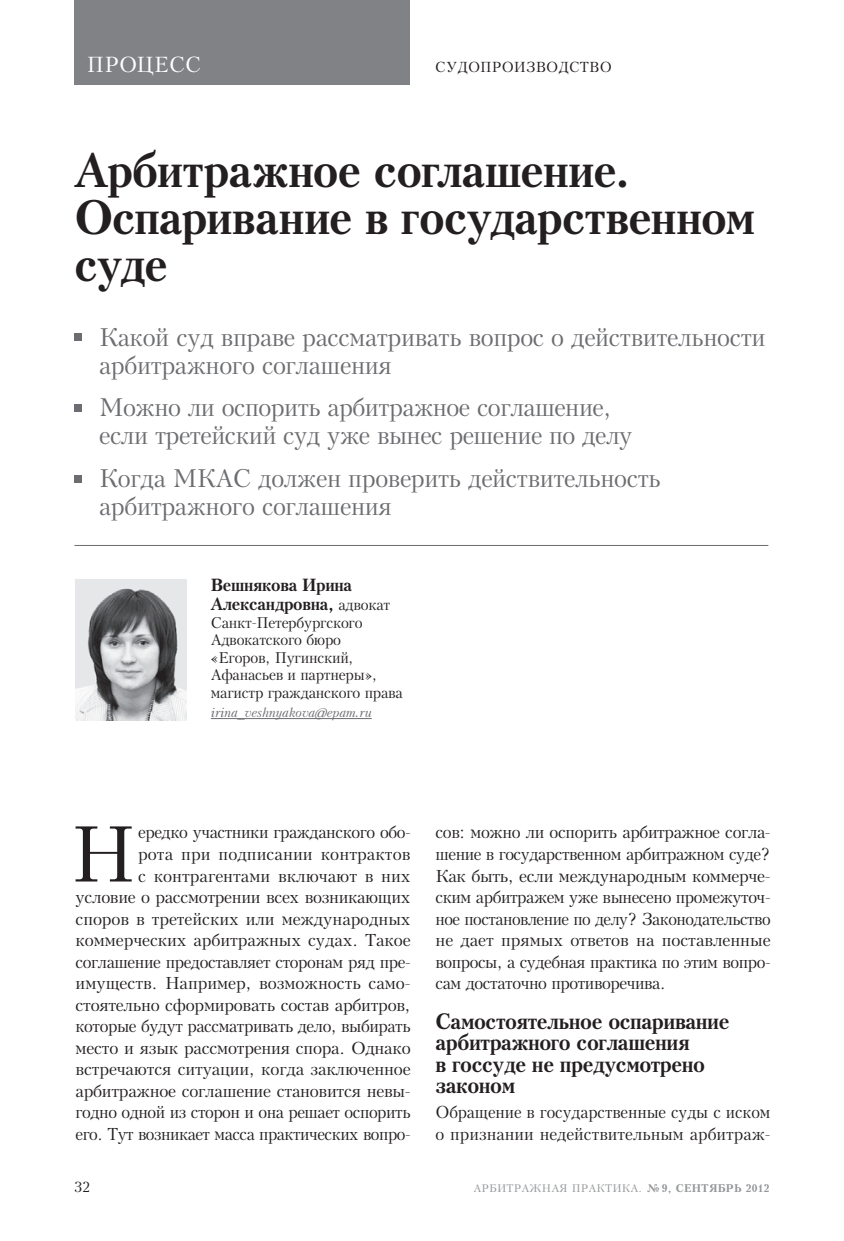
<style>
.page{position:relative;width:844px;height:1241px;background:#fff}
.page>*{position:absolute;margin:0;border:0;box-sizing:border-box;transform-origin:0 0}
.t1{font:76.12px "Kudrashov";color:#231f20}
.t2{font:700 45.5px/47.2px "Kudrashov";letter-spacing:-.02em;color:#231f20}
.t3{font:24.5px/28px "Kudrashov";letter-spacing:-.015em;color:#6c6d70}
.t4{font:700 21px/21.5px "Kudrashov";letter-spacing:-.02em;color:#231f20}
.t5{font:21px "Kudrashov";letter-spacing:.015em;color:#fff}
.t6{font:16.62px/21.5px "Kudrashov";letter-spacing:-.02em;color:#231f20;text-align:right}
.t7{font:16.62px/21.5px "Kudrashov";color:#231f20;scale:.95 1}
.t8{font:700 16.62px/19.2px "Kudrashov";letter-spacing:-.015em;color:#231f20}
.t9{font:14.88px/17.5px "Kudrashov";letter-spacing:-.015em;color:#231f20}
.t10{font:14px "Kudrashov";letter-spacing:.02em;color:#231f20}
.t11{font:italic 12.25px "Kudrashov";letter-spacing:-.015em;color:#6c6d70}
.t12{font:10.5px "Kudrashov";letter-spacing:.02em;color:#939598}
.s1{font-weight:400;font-size:14.88px}
.s2{font-weight:700}
</style>
<div class="page">
<div style="left:74px;top:0;width:336px;height:84px;background:#808285"></div>
<hr style="left:74px;top:545px;width:694px;height:1px;background:#6c6d70">
<div style="left:74px;top:333px;width:8px;height:7px;background:#6c6d70"></div>
<div style="left:74px;top:404px;width:8px;height:7px;background:#6c6d70"></div>
<div style="left:74px;top:475px;width:8px;height:7px;background:#6c6d70"></div>
<hr style="left:211px;top:718px;width:160px;height:1px;background:#6c6d70">
<img style="left:76px;top:580px;width:110px;height:140px">
<p class="t5" style="left:87px;top:55px;width:115px">ПРОЦЕСС</p>
<p class="t10" style="left:435px;top:61px;width:178px">СУДОПРОИЗВОДСТВО</p>
<h2 class="t2" style="left:74px;top:149px;width:682px">Арбитражное соглашение.<br>Оспаривание в государственном суде</h2>
<h3 class="t3" style="left:99px;top:324px;width:667px">Какой суд вправе рассматривать вопрос о действительности арбитражного соглашения</h3>
<h3 class="t3" style="left:99px;top:395px;width:534px">Можно ли оспорить арбитражное соглашение, если третейский суд уже вынес решение по делу</h3>
<h3 class="t3" style="left:99px;top:466px;width:562px">Когда МКАС должен проверить действительность арбитражного соглашения</h3>
<p class="t8" style="left:211px;top:576px;width:181px">Вешнякова Ирина<br>Александровна, <span class="s1">адвокат</span></p>
<p class="t9" style="left:211px;top:614px;width:193px">Санкт-Петербургского<br>Адвокатского бюро «Егоров, Пугинский,<br>Афанасьев и партнеры», магистр гражданского права</p>
<p class="t11" style="left:211px;top:707px;width:162px">irina_veshnyakova@epam.ru</p>
<p class="t6" style="left:76px;top:822px;width:336px">ередко участники гражданского обо-<br>рота при подписании контрактов<br>с контрагентами включают в них условие о рассмотрении всех возникающих споров в третейских или международных коммерческих арбитражных судах. Такое соглашение предоставляет сторонам ряд пре&shy;имуществ. Например, возможность само&shy;стоятельно сформировать состав арбитров, которые будут рассматривать дело, выбирать место и язык рассмотрения спора. Однако встречаются ситуации, когда заключенное арбитражное соглашение становится невы&shy;годно одной из сторон и она решает оспорить его. Тут возникает масса практических вопро-</p>
<p class="t6" style="left:435px;top:822px;width:336px;text-align:justify">сов: можно ли оспорить арбитражное согла&shy;шение в государственном арбитражном суде?<br>Как быть, если международным коммерче&shy;ским арбитражем уже вынесено промежуточ&shy;ное постановление по делу? Законодательство не дает прямых ответов на поставленные вопросы, а судебная практика по этим вопро&shy;сам достаточно противоречива.</p>
<h1 class="t1" style="left:70px;top:821px;width:67px">Н</h1>
<p class="t4" style="left:435px;top:1011px;width:295px">Самостоятельное оспаривание арбитражного соглашения<br>в госсуде не предусмотрено законом</p>
<p class="t7" style="left:435px;top:1102px;width:354px">Обращение в государственные суды с иском о признании недействительным арбитраж-</p>
<p class="t10" style="left:74px;top:1180px;width:17px">32</p>
<p class="t12" style="left:473px;top:1183px;width:297px">АРБИТРАЖНАЯ ПРАКТИКА. <span class="s2">№ 9, СЕНТЯБРЬ 2012</span></p>
</div>
